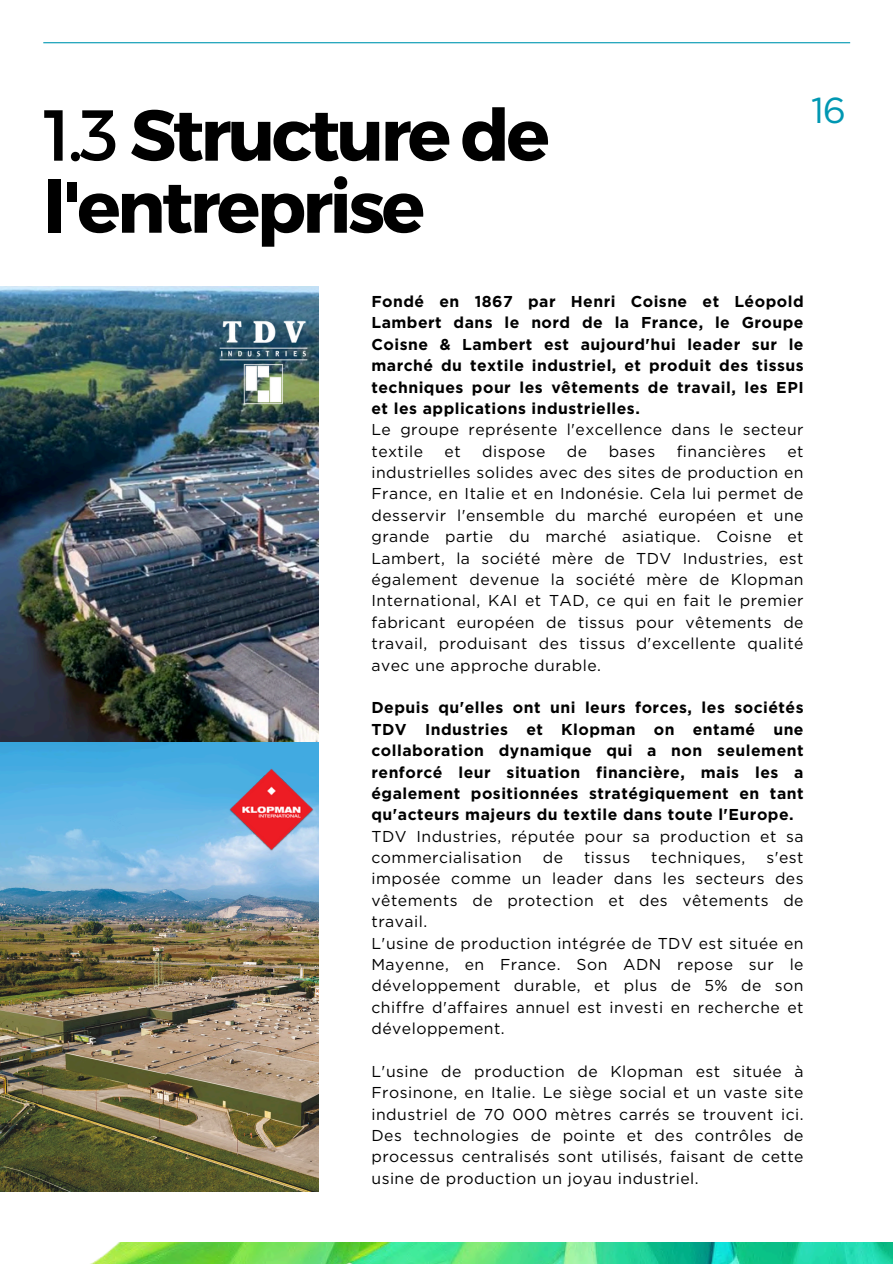
<style>
.page{position:relative;width:893px;height:1264px;background:#fff}
.page>*{position:absolute;margin:0;border:0;box-sizing:border-box;transform-origin:0 0}
.t1{font:700 72px/72px "Montserrat";letter-spacing:-.05em;color:#000}
.t2{font:36px "Gotham";color:#0097b2}
.t3{font:15.75px/21.3px "Gotham";letter-spacing:.03em;color:#000;text-align:justify}
.t4{font:700 15.75px/21.3px "Gotham";letter-spacing:.03em;color:#000;text-align:justify}
.s1{font-weight:400}
</style>
<div class="page">
<img style="left:0;top:287px;width:319px;height:904px">
<hr style="left:43px;top:42px;width:807px;height:1px;background:#0097b2">
<img style="left:217px;top:316px;width:93px;height:93px">
<img style="left:227px;top:765px;width:90px;height:88px">
<img style="left:92px;top:1242px;width:800px;height:21px">
<p class="t1" style="left:43px;top:95px;width:508px"><span class="s1">1.3</span> Structure de l'entreprise</p>
<p class="t2" style="left:811px;top:89px;width:37px">16</p>
<p class="t4" style="left:371px;top:291px;width:433px">Fondé en 1867 par Henri Coisne et Léopold Lambert dans le nord de la France, le Groupe Coisne &amp; Lambert est aujourd'hui leader sur le marché du textile industriel, et produit des tissus techniques pour les vêtements de travail, les EPI et les applications industrielles.</p>
<p class="t3" style="left:371px;top:419px;width:433px">Le groupe représente l'excellence dans le secteur textile</p>
<p class="t3" style="left:444px;top:440px;width:18px">et</p>
<p class="t3" style="left:482px;top:440px;width:65px">dispose</p>
<p class="t3" style="left:567px;top:440px;width:22px">de</p>
<p class="t3" style="left:608px;top:440px;width:48px">bases</p>
<p class="t3" style="left:676px;top:440px;width:91px">financières</p>
<p class="t3" style="left:371px;top:440px;width:433px;text-indent:416px">et industrielles solides avec des sites de production en France, en Italie et en Indonésie. Cela lui permet de desservir l'ensemble du marché européen et une grande partie du marché asiatique. Coisne et Lambert, la société mère de TDV Industries, est également devenue la société mère de Klopman International, KAI et TAD, ce qui en fait le premier fabricant européen de tissus pour vêtements de travail, produisant des tissus d'excellente qualité avec une approche durable.</p>
<p class="t4" style="left:371px;top:697px;width:433px">Depuis qu'elles ont uni leurs forces, les sociétés TDV Industries et Klopman on entamé une collaboration dynamique qui a non seulement renforcé leur situation financière, mais les a également positionnées stratégiquement en tant qu'acteurs majeurs du textile dans toute l'Europe.</p>
<p class="t3" style="left:371px;top:825px;width:433px">TDV Industries, réputée pour sa production et sa commercialisation</p>
<p class="t3" style="left:542px;top:846px;width:22px">de</p>
<p class="t3" style="left:584px;top:846px;width:48px">tissus</p>
<p class="t3" style="left:651px;top:846px;width:96px">techniques,</p>
<p class="t3" style="left:371px;top:846px;width:433px;text-indent:395px">s'est imposée comme un leader dans les secteurs des vêtements de protection et des vêtements de travail.</p>
<p class="t3" style="left:371px;top:932px;width:433px">L'usine de production intégrée de TDV est située en Mayenne, en France. Son ADN repose sur le développement durable, et plus de 5% de son chiffre d'affaires annuel est investi en recherche et développement.</p>
<p class="t3" style="left:371px;top:1060px;width:433px">L'usine de production de Klopman est située à Frosinone, en Italie. Le siège social et un vaste site industriel de 70 000 mètres carrés se trouvent ici.<br>Des technologies de pointe et des contrôles de processus centralisés sont utilisés, faisant de cette usine de production un joyau industriel.</p>
</div>
